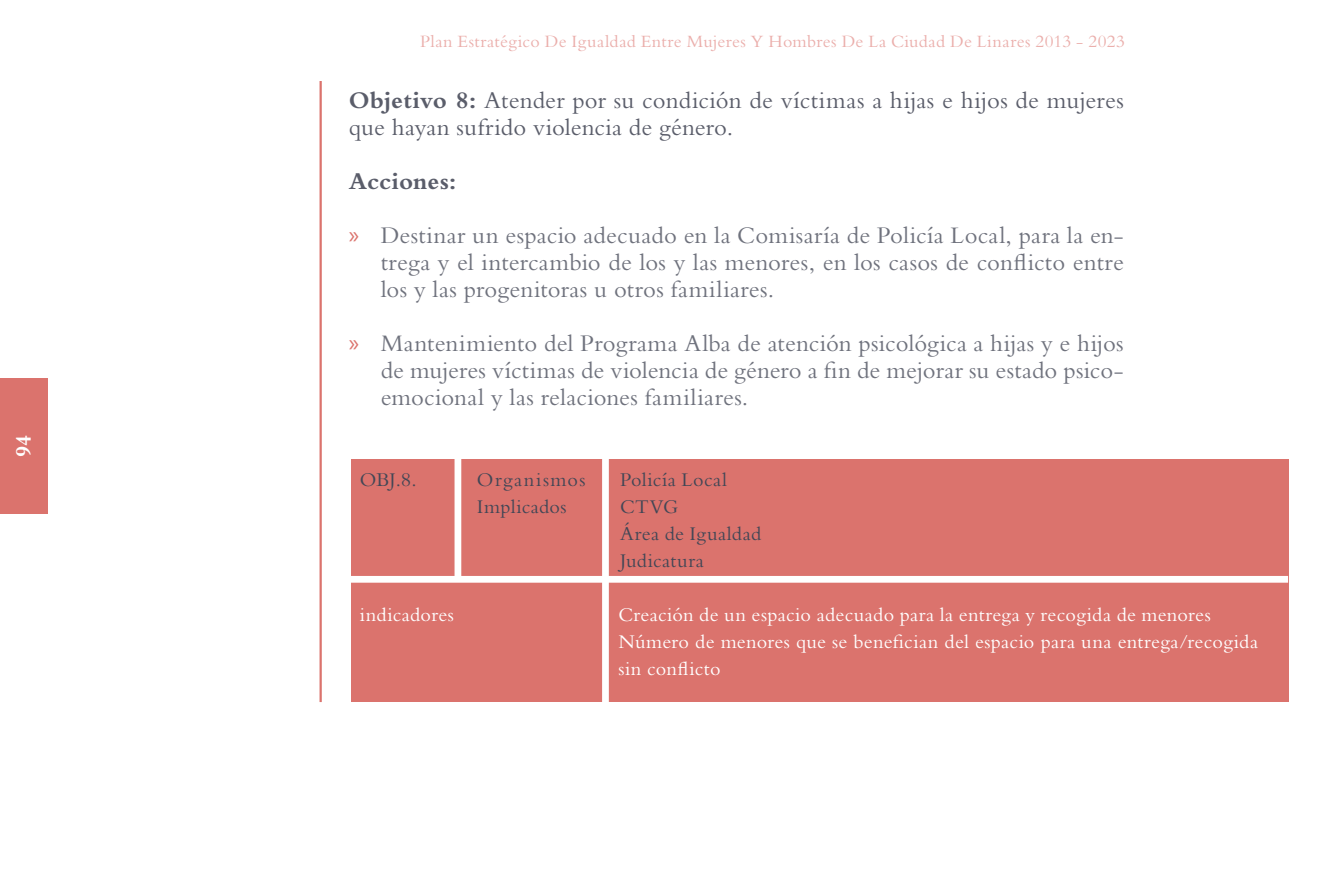
<style>
.page{position:relative;width:1340px;height:893px;background:#fff}
.page>*{position:absolute;margin:0;border:0;box-sizing:border-box;transform-origin:0 0}
.t1{font:24.75px/27px "Bembo Std";letter-spacing:.015em;color:#6f727d}
.t2{font:24.75px/27px "Bembo Std";color:#5a5d6a}
.t3{font:700 22.5px "Bembo Std";color:#fff}
.t4{font:20.25px/27px "Bembo Std";letter-spacing:.02em;color:#fff}
.t5{font:20.25px/27px "Bembo Std";letter-spacing:.015em;color:#424756}
.t6{font:20.25px/27px "Bembo Std";letter-spacing:.075em;color:#424756}
.t7{font:18px "Bembo Std";letter-spacing:.02em;color:#ebafac}
.s1{font-weight:700}
.s2{font-weight:700;color:#5a5d6a}
.s3{font-family:"Myriad Pro";color:#db736d}
</style>
<div class="page">
<div style="left:0;top:379px;width:48px;height:135px;background:#db736d"></div>
<hr style="left:319px;top:81px;width:3px;height:621px;background:#db736d">
<div style="left:351px;top:459px;width:937px;height:243px;background:#db736d"></div>
<div style="left:335px;top:576px;width:952px;height:7px;background:#fff"></div>
<div style="left:602px;top:449px;width:7px;height:267px;background:#fff"></div>
<div style="left:454px;top:447px;width:7px;height:132px;background:#fff"></div>
<p class="t3" style="left:11px;top:457px;width:24px;rotate:-90deg">94</p>
<p class="t7" style="left:420px;top:31px;width:706px">Plan Estratégico De Igualdad Entre Mujeres Y Hombres De La Ciudad De Linares 2013 - 2023</p>
<p class="t2" style="left:349px;top:86px;width:776px"><span class="s1">Objetivo 8:</span> Atender por su condición de víctimas a hijas e hijos de mujeres que hayan sufrido violencia de género.</p>
<p class="t1" style="left:349px;top:154px;width:776px;line-height:54px"><span class="s2">Acciones:<br></span><span class="s3">»</span> Destinar un espacio adecuado en la Comisaría de Policía Local, para la en-</p>
<p class="t1" style="left:381px;top:248px;width:744px">trega y el intercambio de los y las menores, en los casos de conflicto entre los y las progenitoras u otros familiares.</p>
<p class="t1" style="left:381px;top:329px;width:744px;text-align:justify;text-indent:-32px"><span class="s3">»</span> Mantenimiento del Programa Alba de atención psicológica a hijas y e hijos de mujeres víctimas de violencia de género a fin de mejorar su estado psico&shy;emocional y las relaciones familiares.</p>
<p class="t5" style="left:360px;top:466px;width:58px">OBJ.8.</p>
<p class="t6" style="left:477px;top:466px;width:110px">Organismos<br>Implicados</p>
<p class="t5" style="left:620px;top:466px;width:143px">Policía Local<br>CTVG<br>Área de Igualdad<br>Judicatura</p>
<p class="t4" style="left:360px;top:601px;width:95px">indicadores</p>
<p class="t4" style="left:618px;top:601px;width:641px">Creación de un espacio adecuado para la entrega y recogida de menores<br>Número de menores que se benefician del espacio para una entrega/recogida sin conflicto</p>
</div>
